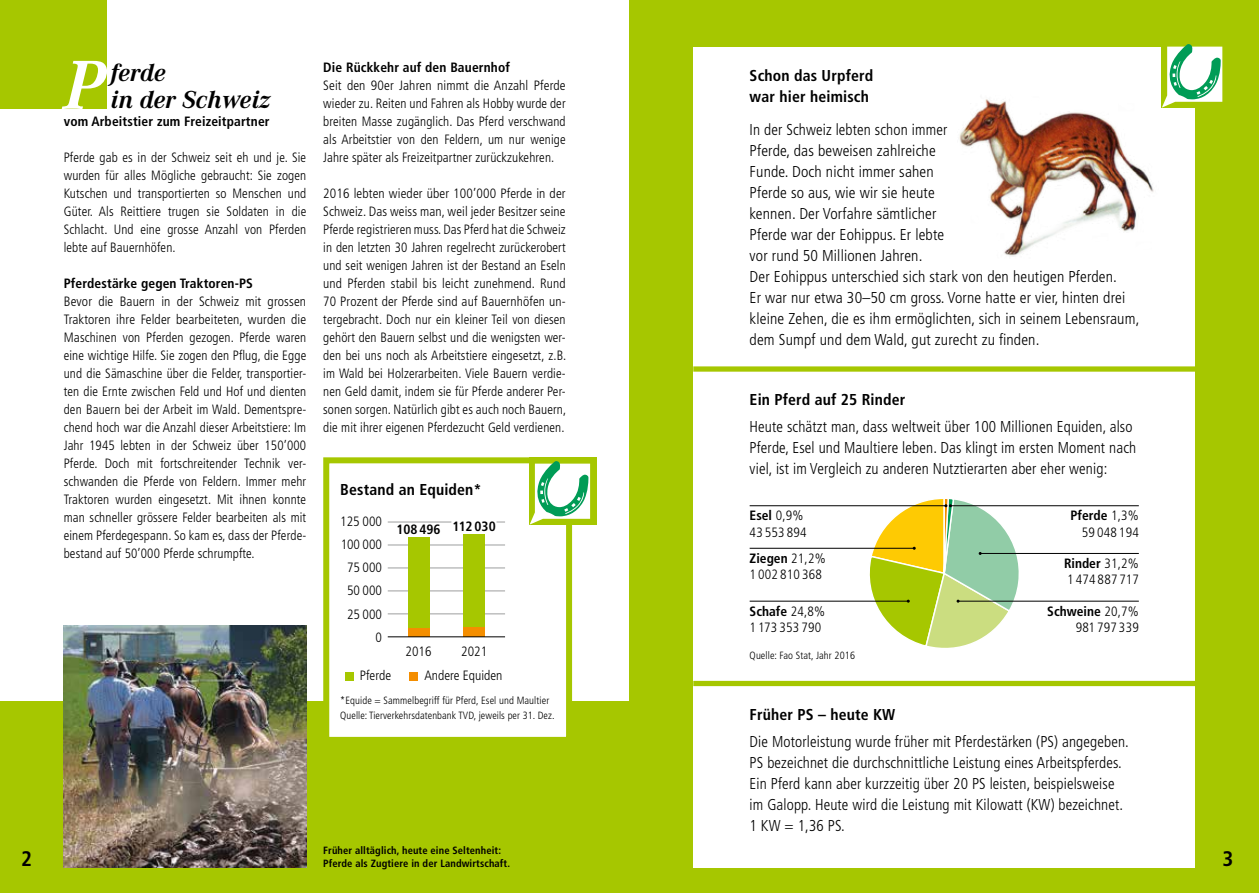
<style>
.page{position:relative;width:1259px;height:893px;background:#fff}
.page>*{position:absolute;margin:0;border:0;box-sizing:border-box;transform-origin:0 0}
.t1{font:italic 700 72px "Corporate A";color:#fff}
.t2{font:italic 700 25.5px/27px "Corporate A";color:#000}
.t3{font:700 condensed 21px "Frutiger";color:#000}
.t4{font:300 condensed 15.75px/21px "Frutiger";letter-spacing:.01em;color:#000}
.t5{font:700 condensed 15.75px/21px "Frutiger";letter-spacing:.01em;color:#000}
.t6{font:300 condensed 13.5px/18px "Frutiger";letter-spacing:.01em;color:#000;text-align:justify}
.t7{font:700 condensed 13.5px "Frutiger";letter-spacing:.01em;color:#000}
.t8{font:300 condensed 10.5px/15px "Frutiger";letter-spacing:.01em;color:#000}
.t9{font:700 condensed 10.5px/13.5px "Frutiger";letter-spacing:.01em;color:#000}
.s1{font-weight:700}
</style>
<div class="page">
<div style="left:629px;top:0;width:630px;height:893px;background:#a6c700"></div>
<div style="left:693px;top:47px;width:502px;height:820px;background:#fff"></div>
<div style="left:0;top:702px;width:629px;height:191px;background:#a6c700"></div>
<div style="left:0;top:0;width:106px;height:108px;background:#a6c700"></div>
<svg style="left:1161px;top:44px;width:61px;height:64px"></svg>
<img style="left:64px;top:625px;width:242px;height:242px">
<img style="left:959px;top:99px;width:195px;height:158px">
<div style="left:323px;top:457px;width:249px;height:286px;background:#fff;border:6px solid #a6c700"></div>
<div style="left:529px;top:457px;width:67px;height:68px;background:#a6c700"></div>
<svg style="left:529px;top:461px;width:61px;height:64px"></svg>
<hr style="left:950px;top:505px;width:188px;height:1px;background:#000">
<hr style="left:980px;top:553px;width:158px;height:1px;background:#000">
<hr style="left:958px;top:601px;width:180px;height:1px;background:#000">
<hr style="left:749px;top:505px;width:197px;height:1px;background:#000">
<hr style="left:749px;top:548px;width:165px;height:1px;background:#000">
<hr style="left:749px;top:601px;width:159px;height:1px;background:#000">
<svg style="left:862px;top:499px;width:162px;height:149px"></svg>
<div style="left:693px;top:366px;width:502px;height:6px;background:#a6c700"></div>
<div style="left:693px;top:681px;width:502px;height:5px;background:#a6c700"></div>
<hr style="left:388px;top:545px;width:117px;height:1px;background:#9d9e9e">
<hr style="left:388px;top:590px;width:117px;height:1px;background:#9d9e9e">
<hr style="left:388px;top:568px;width:117px;height:1px;background:#9d9e9e">
<hr style="left:388px;top:522px;width:63px;height:1px;background:#9d9e9e">
<hr style="left:388px;top:613px;width:117px;height:1px;background:#9d9e9e">
<div style="left:345px;top:672px;width:8px;height:8px;background:#a6c700"></div>
<div style="left:409px;top:672px;width:9px;height:8px;background:#f48e00"></div>
<div style="left:408px;top:627px;width:21px;height:10px;background:#f48e00"></div>
<div style="left:463px;top:626px;width:22px;height:11px;background:#f48e00"></div>
<div style="left:463px;top:534px;width:22px;height:92px;background:#a6c700"></div>
<div style="left:408px;top:537px;width:21px;height:90px;background:#a6c700"></div>
<hr style="left:388px;top:636px;width:117px;height:1px;background:#000">
<h1 class="t1" style="left:64px;top:43px;width:42px">P</h1>
<p class="t5" style="left:749px;top:65px;width:125px">Schon das Urpferd war hier heimisch</p>
<p class="t4" style="left:749px;top:119px;width:391px">In der Schweiz lebten schon immer<br>Pferde, das beweisen zahlreiche<br>Funde. Doch nicht immer sahen<br>Pferde so aus, wie wir sie heute<br>kennen. Der Vorfahre sämtlicher<br>Pferde war der Eohippus. Er lebte<br>vor rund 50 Millionen Jahren.<br>Der Eohippus unterschied sich stark von den heutigen Pferden.<br>Er war nur etwa 30–50 cm gross. Vorne hatte er vier, hinten drei kleine Zehen, die es ihm ermöglichten, sich in seinem Lebensraum, dem Sumpf und dem Wald, gut zurecht zu finden.</p>
<p class="t7" style="left:323px;top:59px;width:188px">Die Rückkehr auf den Bauernhof</p>
<p class="t6" style="left:323px;top:77px;width:244px">Seit den 90er Jahren nimmt die Anzahl Pferde wieder zu. Reiten und Fahren als Hobby wurde der breiten Masse zugänglich. Das Pferd verschwand als Arbeitstier von den Feldern, um nur wenige Jahre später als Freizeitpartner zurückzukehren.</p>
<p class="t6" style="left:323px;top:185px;width:244px">2016 lebten wieder über 100’000 Pferde in der Schweiz. Das weiss man, weil jeder Besitzer seine Pferde registrieren muss. Das Pferd hat die Schweiz in den letzten 30 Jahren regelrecht zurückerobert und seit wenigen Jahren ist der Bestand an Eseln und Pferden stabil bis leicht zunehmend. Rund 70 Prozent der Pferde sind auf Bauernhöfen un&shy;tergebracht. Doch nur ein kleiner Teil von diesen gehört den Bauern selbst und die wenigsten wer&shy;den bei uns noch als Arbeitstiere eingesetzt, z.B. im Wald bei Holzerarbeiten. Viele Bauern verdie&shy;nen Geld damit, indem sie für Pferde anderer Per&shy;sonen sorgen. Natürlich gibt es auch noch Bauern, die mit ihrer eigenen Pferdezucht Geld verdienen.</p>
<h2 class="t2" style="left:111px;top:59px;width:161px">ferde<br>in der Schweiz</h2>
<p class="t7" style="left:64px;top:113px;width:207px">vom Arbeitstier zum Freizeitpartner</p>
<p class="t6" style="left:64px;top:149px;width:244px">Pferde gab es in der Schweiz seit eh und je. Sie wurden für alles Mögliche gebraucht: Sie zogen Kutschen und transportierten so Menschen und Güter. Als Reittiere trugen sie Soldaten in die Schlacht. Und eine grosse Anzahl von Pferden lebte auf Bauernhöfen.</p>
<p class="t7" style="left:64px;top:275px;width:191px">Pferdestärke gegen Traktoren-PS</p>
<p class="t6" style="left:64px;top:293px;width:244px">Bevor die Bauern in der Schweiz mit grossen Traktoren ihre Felder bearbeiteten, wurden die Maschinen von Pferden gezogen. Pferde waren eine wichtige Hilfe. Sie zogen den Pflug, die Egge und die Sämaschine über die Felder, transportier&shy;ten die Ernte zwischen Feld und Hof und dienten den Bauern bei der Arbeit im Wald. Dementspre&shy;chend hoch war die Anzahl dieser Arbeitstiere: Im Jahr 1945 lebten in der Schweiz über 150’000<br>Pferde. Doch mit fortschreitender Technik ver&shy;schwanden die Pferde von Feldern. Immer mehr Traktoren wurden eingesetzt. Mit ihnen konnte man schneller grössere Felder bearbeiten als mit einem Pferdegespann. So kam es, dass der Pferde&shy;bestand auf 50’000 Pferde schrumpfte.</p>
<p class="t5" style="left:749px;top:389px;width:157px">Ein Pferd auf 25 Rinder</p>
<p class="t4" style="left:749px;top:416px;width:388px">Heute schätzt man, dass weltweit über 100 Millionen Equiden, also<br>Pferde, Esel und Maultiere leben. Das klingt im ersten Moment nach viel, ist im Vergleich zu anderen Nutztierarten aber eher wenig:</p>
<p class="t5" style="left:340px;top:479px;width:143px">Bestand an Equiden*</p>
<p class="t6" style="left:1070px;top:507px;width:70px;line-height:16.5px;text-align:right"><span class="s1">Pferde</span> 1,3%<br>59 048 194</p>
<p class="t6" style="left:749px;top:507px;width:59px;line-height:16.5px"><span class="s1">Esel</span> 0,9%<br>43 553 894</p>
<p class="t6" style="left:340px;top:510px;width:43px;line-height:23.1px;text-align:right">125 000<br>100 000<br>75 000<br>50 000<br>25 000<br>0</p>
<p class="t6" style="left:360px;top:667px;width:33px">Pferde</p>
<p class="t6" style="left:424px;top:667px;width:80px">Andere Equiden</p>
<p class="t7" style="left:396px;top:520px;width:101px">108 496 112 030</p>
<p class="t6" style="left:749px;top:550px;width:78px;line-height:16.5px"><span class="s1">Ziegen</span> 21,2%<br>1 002 810 368</p>
<p class="t6" style="left:1064px;top:555px;width:76px;line-height:16.5px"><span class="s1">Rinder</span> 31,2%<br>1 474 887 717</p>
<p class="t6" style="left:749px;top:603px;width:77px;line-height:16.5px"><span class="s1">Schafe</span> 24,8%<br>1 173 353 790</p>
<p class="t6" style="left:1047px;top:603px;width:93px;line-height:16.5px;text-align:right"><span class="s1">Schweine</span> 20,7%<br>981 797 339</p>
<p class="t6" style="left:406px;top:643px;width:27px">2016</p>
<p class="t6" style="left:461px;top:643px;width:27px">2021</p>
<p class="t8" style="left:340px;top:693px;width:216px">*Equide = Sammelbegriff für Pferd, Esel und Maultier<br>Quelle: Tierverkehrsdatenbank TVD, jeweils per 31. Dez.</p>
<p class="t8" style="left:749px;top:648px;width:107px">Quelle: Fao Stat, Jahr 2016</p>
<p class="t5" style="left:749px;top:704px;width:147px">Früher PS – heute KW</p>
<p class="t4" style="left:749px;top:731px;width:381px">Die Motorleistung wurde früher mit Pferdestärken (PS) angegeben.<br>PS bezeichnet die durchschnittliche Leistung eines Arbeitspferdes.<br>Ein Pferd kann aber kurzzeitig über 20 PS leisten, beispielsweise im Galopp. Heute wird die Leistung mit Kilowatt (KW) bezeichnet.<br>1 KW = 1,36 PS.</p>
<p class="t9" style="left:323px;top:844px;width:188px">Früher alltäglich, heute eine Seltenheit:<br>Pferde als Zugtiere in der Landwirtschaft.</p>
<h3 class="t3" style="left:21px;top:846px;width:12px">2</h3>
<h3 class="t3" style="left:1222px;top:846px;width:12px">3</h3>
</div>
